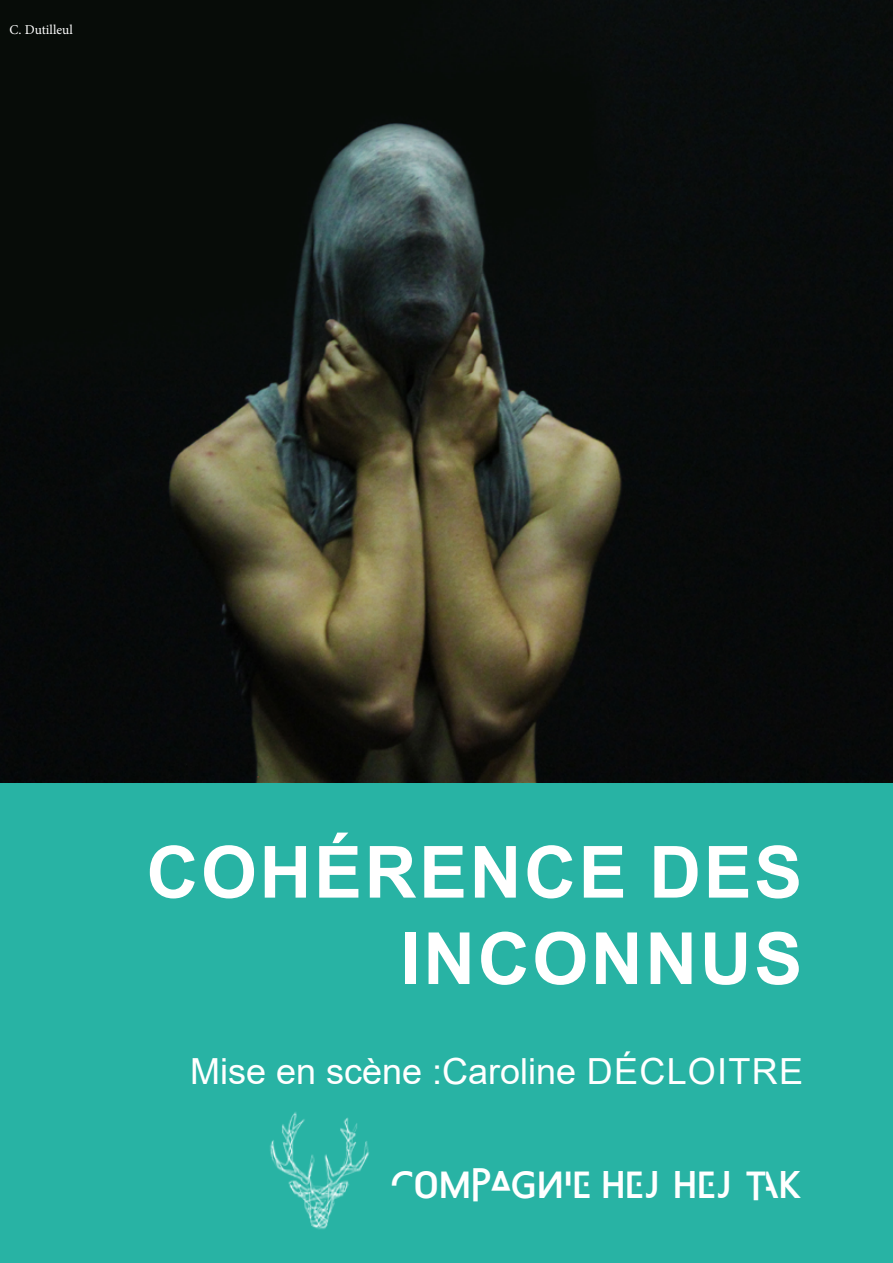
<style>
.page{position:relative;width:893px;height:1263px;background:#28b3a4}
.page>*{position:absolute;margin:0;border:0;box-sizing:border-box;transform-origin:0 0}
.t1{font:700 72px/86.4px "Arial";letter-spacing:.035em;color:#fff;text-align:right}
.t2{font:36px "Arial";color:#fff}
.t3{font:36px "Absurdsans FP";color:#fff}
.t4{font:13.5px "Minion Pro";letter-spacing:.005em;color:#fff}
</style>
<div class="page">
<img style="left:0;top:0;width:893px;height:782px">
<img style="left:270px;top:1112px;width:99px;height:118px">
<p class="t4" style="left:10px;top:21px;width:65px">C. Dutilleul</p>
<h1 class="t1" style="left:146px;top:830px;width:657px">COHÉRENCE DES<br>INCONNUS</h1>
<p class="t2" style="left:190px;top:1047px;width:614px">Mise en scène :Caroline DÉCLOITRE</p>
<p class="t3" style="left:392px;top:1167px;width:413px">COMPAGNIE HEJ HEJ TAK</p>
</div>
